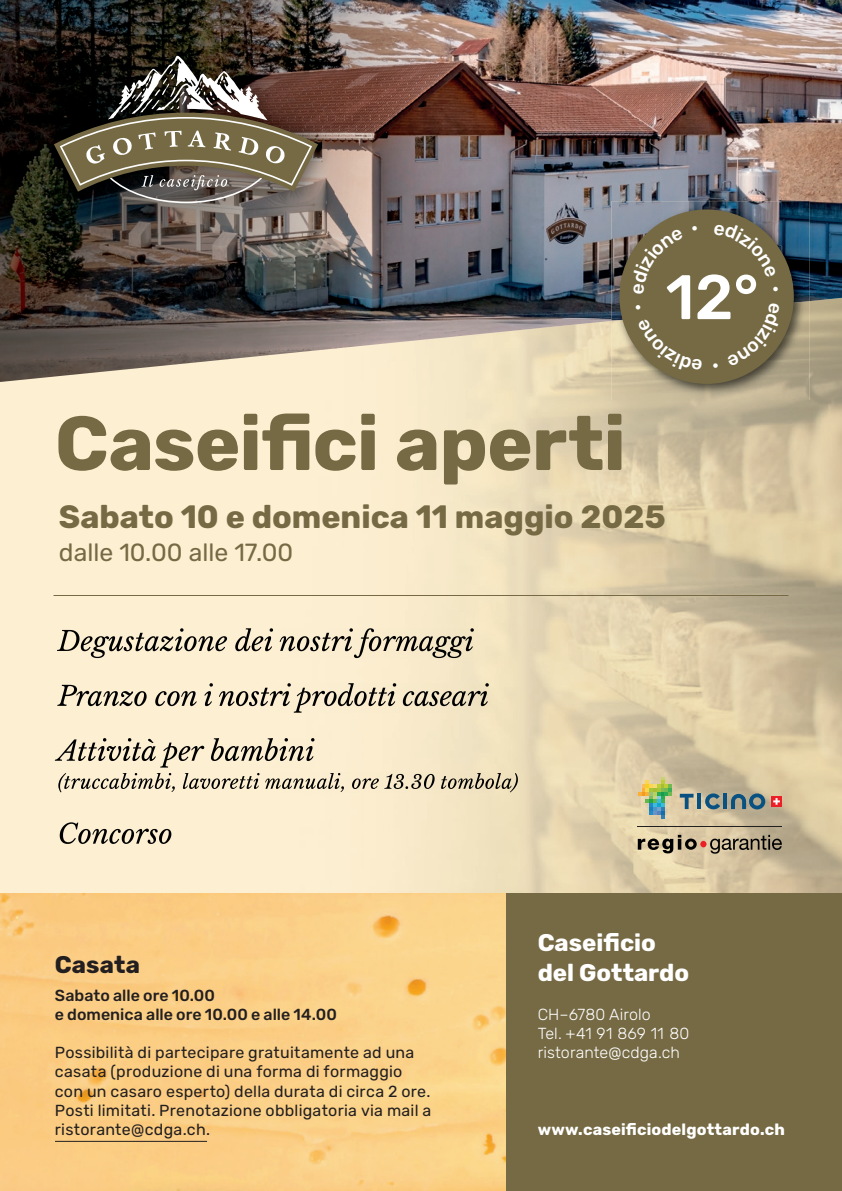
<style>
.page{position:relative;width:842px;height:1191px;background:#fff}
.page>*{position:absolute;margin:0;border:0;box-sizing:border-box;transform-origin:0 0}
.t1{font:700 76.2px "Rubik";letter-spacing:-.01em;color:#756a44}
.t2{font:500 62.8px "Rubik";color:#fff}
.t3{font:700 32.2px "Rubik";color:#756a44}
.t4{font:24.8px "Rubik";color:#756a44}
.t5{font:700 24px/30px "Rubik";color:#fff}
.t6{font:700 24px "Rubik";letter-spacing:.01em;color:#231f20}
.t7{font:16px/19.2px "Rubik";letter-spacing:.015em;color:#231f20}
.t8{font:500 16px/19.2px "Rubik";color:#231f20}
.t9{font:300 16px/19.2px "Rubik";letter-spacing:.005em;color:#fff}
.t10{font:700 16px "Rubik";letter-spacing:.01em;color:#fff}
</style>
<div class="page">
<img style="left:0;top:301px;width:842px;height:592px">
<img style="left:0;top:0;width:842px;height:63px">
<img style="left:0;top:63px;width:70px;height:319px">
<img style="left:281px;top:63px;width:350px;height:255px">
<img style="left:631px;top:63px;width:211px;height:191px">
<img style="left:69px;top:232px;width:212px;height:143px">
<img style="left:810px;top:254px;width:32px;height:47px">
<img style="left:280px;top:318px;width:331px;height:36px">
<img style="left:25px;top:27px;width:322px;height:205px">
<svg style="left:54px;top:56px;width:264px;height:147px;background:#5f5648"></svg>
<img style="left:57px;top:628px;width:417px;height:30px">
<img style="left:57px;top:683px;width:432px;height:29px">
<img style="left:55px;top:738px;width:259px;height:29px">
<img style="left:58px;top:773px;width:460px;height:19px">
<img style="left:60px;top:822px;width:111px;height:22px">
<img style="left:0;top:893px;width:506px;height:298px">
<div style="left:506px;top:893px;width:336px;height:298px;background:#756a44"></div>
<hr style="left:55px;top:1141px;width:152px;height:1px;background:#231f20">
<hr style="left:54px;top:595px;width:734px;height:1px;background:#756a44">
<img style="left:611px;top:321px;width:199px;height:79px">
<img style="left:611px;top:201px;width:199px;height:120px">
<div style="left:619px;top:209px;width:175px;height:175px;background:#756a44;border-radius:50%"></div>
<hr style="left:697px;top:793px;width:4px;height:16px;background:#095181">
<svg style="left:705px;top:793px;width:15px;height:16px"></svg>
<hr style="left:723px;top:793px;width:4px;height:16px;background:#095181">
<svg style="left:731px;top:793px;width:34px;height:16px"></svg>
<svg style="left:680px;top:793px;width:13px;height:16px"></svg>
<div style="left:771px;top:796px;width:11px;height:10px;background:#ec1f26"></div>
<svg style="left:773px;top:798px;width:7px;height:6px"></svg>
<svg style="left:638px;top:776px;width:34px;height:42px"></svg>
<hr style="left:638px;top:826px;width:144px;height:1px;background:#211f20">
<svg style="left:638px;top:835px;width:144px;height:18px;background:#998b72"></svg>
<svg style="left:754px;top:223px;width:23px;height:22px"></svg>
<svg style="left:760px;top:343px;width:21px;height:23px"></svg>
<svg style="left:638px;top:351px;width:22px;height:20px"></svg>
<svg style="left:631px;top:228px;width:22px;height:25px"></svg>
<h1 class="t1" style="left:55px;top:399px;width:572px">Caseifici aperti</h1>
<h2 class="t2" style="left:666px;top:261px;width:94px">12°</h2>
<h3 class="t3" style="left:59px;top:498px;width:608px">Sabato 10 e domenica 11 maggio 2025</h3>
<h3 class="t4" style="left:59px;top:538px;width:236px">dalle 10.00 alle 17.00</h3>
<h3 class="t6" style="left:55px;top:950px;width:87px">Casata</h3>
<p class="t8" style="left:55px;top:985px;width:284px">Sabato alle ore 10.00<br>e domenica alle ore 10.00 e alle 14.00</p>
<p class="t7" style="left:55px;top:1043px;width:378px">Possibilità di partecipare gratuitamente ad una casata (produzione di una forma di formaggio con un casaro esperto) della durata di circa 2 ore.<br>Posti limitati. Prenotazione obbligatoria via mail a ristorante@cdga.ch.</p>
<h3 class="t5" style="left:538px;top:928px;width:153px">Caseificio del Gottardo</h3>
<p class="t9" style="left:538px;top:1005px;width:153px">CH–6780 Airolo<br>Tel. +41 91 869 11 80 ristorante@cdga.ch</p>
<p class="t10" style="left:538px;top:1120px;width:249px">www.caseificiodelgottardo.ch</p>
</div>
